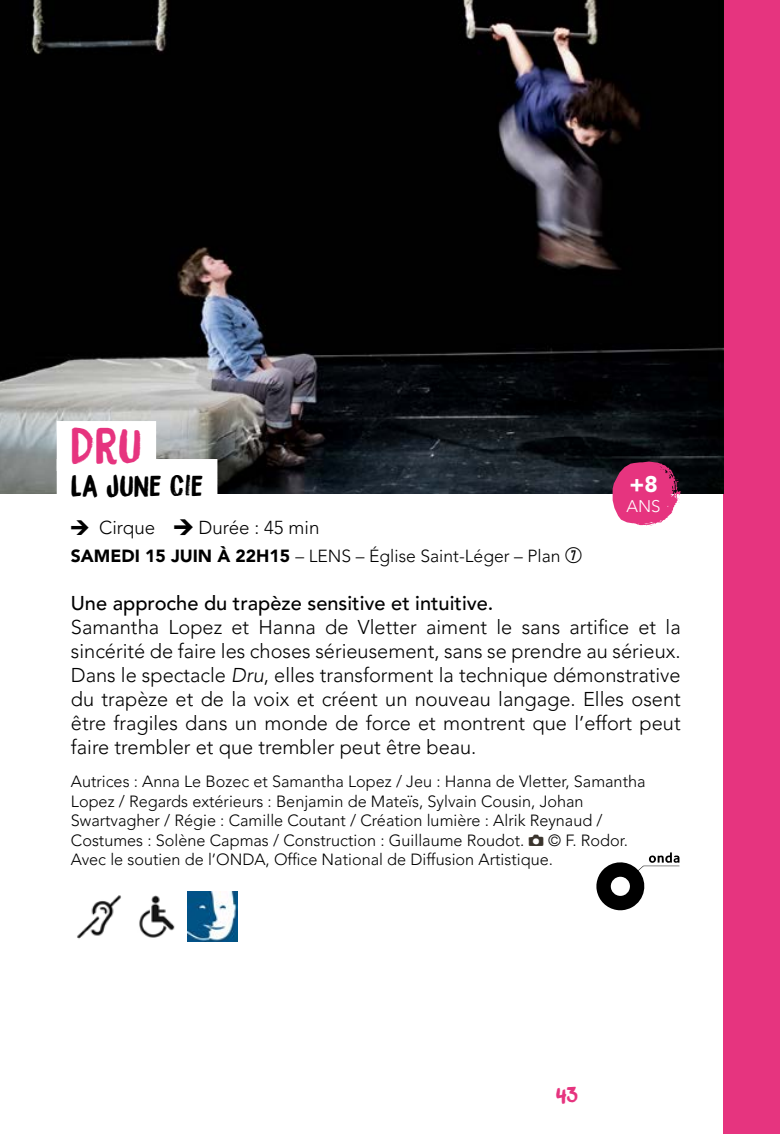
<style>
.page{position:relative;width:780px;height:1134px;background:#fff}
.page>*{position:absolute;margin:0;border:0;box-sizing:border-box;transform-origin:0 0}
.t1{font:45px "Bocadillo";color:#e6347f}
.t2{font:27.5px "Bocadillo";color:#000}
.t3{font:900 22.5px "Avenir LT Std";color:#fff}
.t4{font:300 20px/24px "Avenir LT Pro";color:#000;text-align:justify}
.t5{font:500 20px "Avenir LT Pro";color:#000}
.t6{font:300 18.75px "Avenir LT Pro";color:#000}
.t7{font:300 17.5px "Avenir LT Pro";color:#000}
.t8{font:300 17px "Avenir LT Pro";color:#fff}
.t9{font:300 16.25px/19.5px "Avenir LT Pro";color:#000}
.s1{font-family:"Mini Pics International";font-weight:400;font-size:17.5px}
.s2{font-family:"Mini Pics International";font-weight:400}
.s3{font-family:"Avenir LT Std";font-weight:900}
.s4{font-family:"Combi Numerals 98";font-weight:400;font-size:22.5px}
.s5{font-style:italic}
</style>
<div class="page">
<div style="left:723px;top:0;width:57px;height:1134px;background:#e6347f"></div>
<img style="left:0;top:0;width:723px;height:494px">
<svg style="left:612px;top:461px;width:68px;height:65px;background:#cd4780"></svg>
<div style="left:57px;top:421px;width:99px;height:50px;background:#fff"></div>
<div style="left:57px;top:459px;width:160px;height:45px;background:#fff"></div>
<svg style="left:596px;top:852px;width:83px;height:58px"></svg>
<img style="left:77px;top:895px;width:98px;height:44px">
<img style="left:188px;top:891px;width:50px;height:50px">
<h1 class="t1" style="left:71px;top:415px;width:73px">DRU</h1>
<h2 class="t2" style="left:71px;top:467px;width:134px">LA JUNE CIE</h2>
<p class="t6" style="left:71px;top:516px;width:250px"><span class="s1">E</span> Cirque <span class="s2">E</span> Durée : 45 min</p>
<p class="t7" style="left:71px;top:545px;width:512px"><span class="s3">SAMEDI 15 JUIN À 22H15</span> – LENS – Église Saint-Léger – Plan <span class="s4">g</span></p>
<p class="t5" style="left:71px;top:591px;width:424px">Une approche du trapèze sensitive et intuitive.</p>
<p class="t4" style="left:71px;top:615px;width:611px">Samantha Lopez et Hanna de Vletter aiment le sans artifice et la sincérité de faire les choses sérieusement, sans se prendre au sérieux.<br>Dans le spectacle <span class="s5">Dru</span>, elles transforment la technique démonstrative du trapèze et de la voix et créent un nouveau langage. Elles osent être fragiles dans un monde de force et montrent que l’effort peut faire trembler et que trembler peut être beau.</p>
<p class="t9" style="left:71px;top:772px;width:576px">Autrices : Anna Le Bozec et Samantha Lopez / Jeu : Hanna de Vletter, Samantha Lopez / Regards extérieurs : Benjamin de Mateïs, Sylvain Cousin, Johan Swartvagher / Régie : Camille Coutant / Création lumière : Alrik Reynaud / Costumes : Solène Capmas / Construction : Guillaume Roudot.</p>
<p class="t3" style="left:629px;top:471px;width:30px">+8</p>
<p class="t8" style="left:626px;top:496px;width:36px">ANS</p>
<p class="t9" style="left:71px;top:830px;width:558px;text-indent:477px">© F. Rodor.<br>Avec le soutien de l’ONDA, Office National de Diffusion Artistique.</p>
</div>
